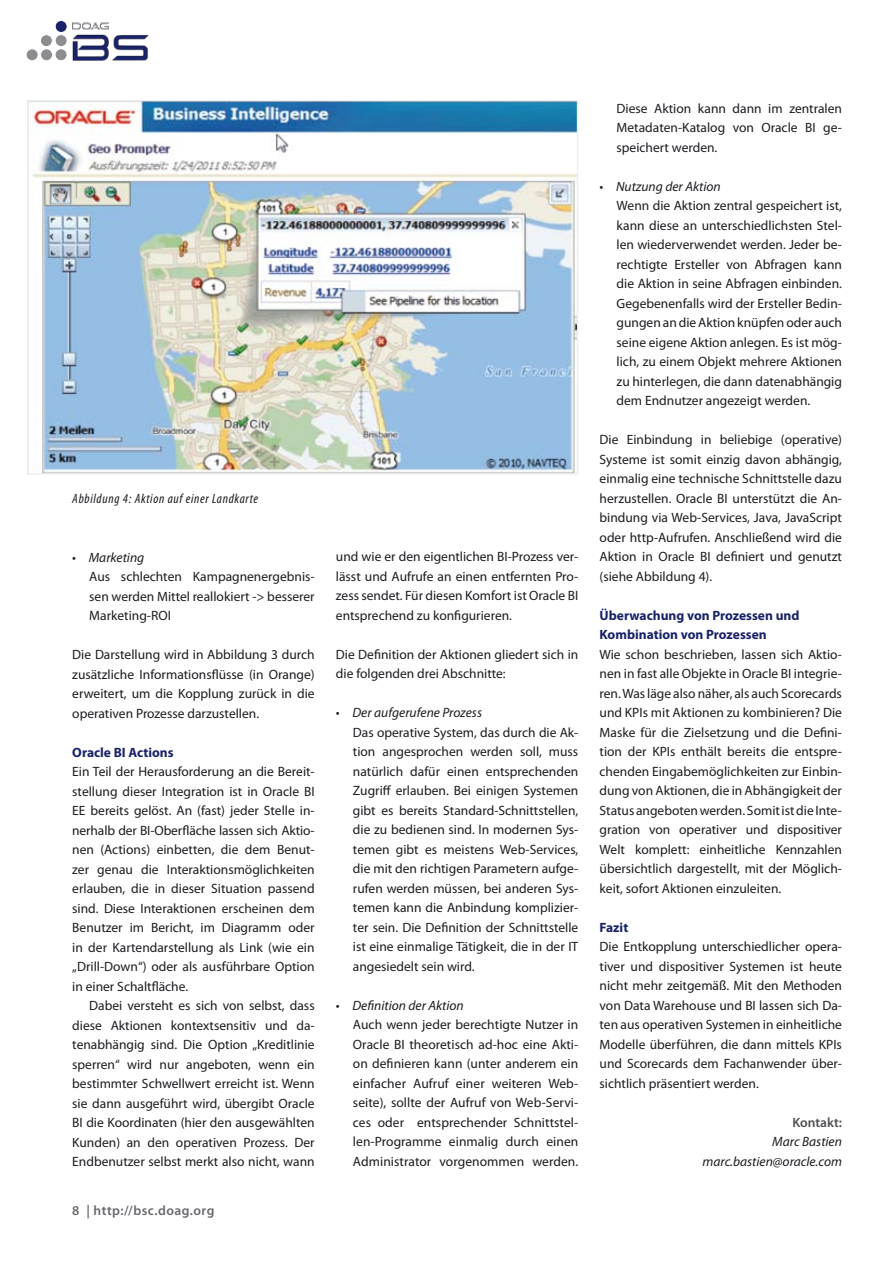
<style>
.page{position:relative;width:893px;height:1263px;background:#fff}
.page>*{position:absolute;margin:0;border:0;box-sizing:border-box;transform-origin:0 0}
.t1{font:13.5px/19.5px "Myriad Pro";color:#1b1c20;text-align:justify}
.t2{font:italic 13.5px/19.5px "Myriad Pro";color:#1b1c20;text-align:right}
.t3{font:700 13.5px/19.5px "Myriad Pro";color:#192269}
.t4{font:italic condensed 13.5px "Myriad Pro";letter-spacing:.05em;color:#1b1c20}
.t5{font:600 13.5px "Myriad Pro";letter-spacing:.03em;color:#68676c}
.t6{font:600 13.5px "Myriad Pro";color:#504f53}
</style>
<div class="page">
<img style="left:72px;top:22px;width:77px;height:39px">
<div style="left:40px;top:35px;width:12px;height:12px;background:#8d8c90;border-radius:50%"></div>
<div style="left:40px;top:34px;width:13px;height:13px;border:1px solid #fff;border-radius:50%"></div>
<div style="left:26px;top:49px;width:12px;height:12px;background:#8d8c90;border-radius:50%"></div>
<div style="left:26px;top:49px;width:12px;height:12px;border:1px solid #fff;border-radius:50%"></div>
<div style="left:55px;top:35px;width:12px;height:12px;background:#8d8c90;border-radius:50%"></div>
<div style="left:55px;top:34px;width:12px;height:13px;border:1px solid #fff;border-radius:50%"></div>
<div style="left:41px;top:49px;width:12px;height:12px;background:#8d8c90;border-radius:50%"></div>
<div style="left:40px;top:49px;width:13px;height:12px;border:1px solid #fff;border-radius:50%"></div>
<div style="left:55px;top:20px;width:12px;height:12px;background:#192269;border-radius:50%"></div>
<div style="left:55px;top:20px;width:12px;height:13px;border:1px solid #fff;border-radius:50%"></div>
<div style="left:55px;top:49px;width:12px;height:12px;background:#8d8c90;border-radius:50%"></div>
<div style="left:55px;top:49px;width:12px;height:12px;border:1px solid #fff;border-radius:50%"></div>
<img style="left:73px;top:22px;width:36px;height:11px">
<img style="left:31px;top:103px;width:544px;height:369px">
<div style="left:27px;top:100px;width:551px;height:375px;border:2px solid #edeeef"></div>
<p class="t4" style="left:72px;top:490px;width:187px">Abbildung 4: Aktion auf einer Landkarte</p>
<p class="t2" style="left:72px;top:547px;width:74px">• Marketing</p>
<p class="t1" style="left:89px;top:567px;width:227px">Aus schlechten Kampagnenergebnis&shy;sen werden Mittel reallokiert -&gt; besserer Marketing-ROI</p>
<p class="t1" style="left:72px;top:645px;width:244px">Die Darstellung wird in Abbildung 3 durch zusätzliche Informationsflüsse (in Orange) erweitert, um die Kopplung zurück in die operativen Prozesse darzustellen.</p>
<p class="t3" style="left:72px;top:742px;width:103px">Oracle BI Actions</p>
<p class="t1" style="left:72px;top:762px;width:244px">Ein Teil der Herausforderung an die Bereit&shy;stellung dieser Integration ist in Oracle BI EE bereits gelöst. An (fast) jeder Stelle in&shy;nerhalb der BI-Oberfläche lassen sich Aktio&shy;nen (Actions) einbetten, die dem Benut&shy;zer genau die Interaktionsmöglichkeiten erlauben, die in dieser Situation passend sind. Diese Interaktionen erscheinen dem Benutzer im Bericht, im Diagramm oder in der Kartendarstellung als Link (wie ein „Drill-Down“) oder als ausführbare Option in einer Schaltfläche.</p>
<p class="t1" style="left:72px;top:995px;width:244px;text-indent:17px">Dabei versteht es sich von selbst, dass diese Aktionen kontextsensitiv und da&shy;tenabhängig sind. Die Option „Kreditlinie sperren“ wird nur angeboten, wenn ein bestimmter Schwellwert erreicht ist. Wenn sie dann ausgeführt wird, übergibt Oracle BI die Koordinaten (hier den ausgewählten Kunden) an den operativen Prozess. Der Endbenutzer selbst merkt also nicht, wann</p>
<p class="t5" style="left:72px;top:1202px;width:144px">8 | http://bsc.doag.org</p>
<p class="t1" style="left:336px;top:547px;width:244px">und wie er den eigentlichen BI-Prozess ver&shy;lässt und Aufrufe an einen entfernten Pro&shy;zess sendet. Für diesen Komfort ist Oracle BI entsprechend zu konfigurieren.</p>
<p class="t1" style="left:336px;top:644px;width:244px">Die Definition der Aktionen gliedert sich in die folgenden drei Abschnitte:</p>
<p class="t2" style="left:336px;top:703px;width:148px">• Der aufgerufene Prozess</p>
<p class="t1" style="left:353px;top:722px;width:227px">Das operative System, das durch die Ak&shy;tion angesprochen werden soll, muss natürlich dafür einen entsprechenden Zugriff erlauben. Bei einigen Systemen gibt es bereits Standard-Schnittstellen, die zu bedienen sind. In modernen Sys&shy;temen gibt es meistens Web-Services, die mit den richtigen Parametern aufge&shy;rufen werden müssen, bei anderen Sys&shy;temen kann die Anbindung komplizier&shy;ter sein. Die Definition der Schnittstelle ist eine einmalige Tätigkeit, die in der IT angesiedelt sein wird.</p>
<p class="t2" style="left:336px;top:995px;width:129px">• Definition der Aktion</p>
<p class="t1" style="left:353px;top:1015px;width:227px">Auch wenn jeder berechtigte Nutzer in Oracle BI theoretisch ad-hoc eine Akti&shy;on definieren kann (unter anderem ein einfacher Aufruf einer weiteren Web&shy;seite), sollte der Aufruf von Web-Servi&shy;ces oder entsprechender Schnittstel&shy;len-Programme einmalig durch einen Administrator vorgenommen werden.</p>
<p class="t1" style="left:617px;top:98px;width:227px">Diese Aktion kann dann im zentralen Metadaten-Katalog von Oracle BI ge&shy;speichert werden.</p>
<p class="t2" style="left:600px;top:176px;width:123px">• Nutzung der Aktion</p>
<p class="t1" style="left:617px;top:196px;width:227px">Wenn die Aktion zentral gespeichert ist, kann diese an unterschiedlichsten Stel&shy;len wiederverwendet werden. Jeder be&shy;rechtigte Ersteller von Abfragen kann die Aktion in seine Abfragen einbinden.<br>Gegebenenfalls wird der Ersteller Bedin&shy;gungen an die Aktion knüpfen oder auch seine eigene Aktion anlegen. Es ist mög&shy;lich, zu einem Objekt mehrere Aktionen zu hinterlegen, die dann datenabhängig dem Endnutzer angezeigt werden.</p>
<p class="t1" style="left:600px;top:430px;width:244px">Die Einbindung in beliebige (operative)<br>Systeme ist somit einzig davon abhängig, einmalig eine technische Schnittstelle dazu herzustellen. Oracle BI unterstützt die An&shy;bindung via Web-Services, Java, JavaScript oder http-Aufrufen. Anschließend wird die Aktion in Oracle BI definiert und genutzt (siehe Abbildung 4).</p>
<p class="t3" style="left:600px;top:605px;width:201px">Überwachung von Prozessen und<br>Kombination von Prozessen</p>
<p class="t1" style="left:600px;top:644px;width:244px">Wie schon beschrieben, lassen sich Aktio&shy;nen in fast alle Objekte in Oracle BI integrie&shy;ren. Was läge also näher, als auch Scorecards und KPIs mit Aktionen zu kombinieren? Die Maske für die Zielsetzung und die Defini&shy;tion der KPIs enthält bereits die entspre&shy;chenden Eingabemöglichkeiten zur Einbin&shy;dung von Aktionen, die in Abhängigkeit der Status angeboten werden. Somit ist die Inte&shy;gration von operativer und dispositiver Welt komplett: einheitliche Kennzahlen übersichtlich dargestellt, mit der Möglich&shy;keit, sofort Aktionen einzuleiten.</p>
<p class="t3" style="left:600px;top:917px;width:30px">Fazit</p>
<p class="t1" style="left:600px;top:937px;width:244px">Die Entkopplung unterschiedlicher opera&shy;tiver und dispositiver Systemen ist heute nicht mehr zeitgemäß. Mit den Methoden von Data Warehouse und BI lassen sich Da&shy;ten aus operativen Systemen in einheitliche Modelle überführen, die dann mittels KPIs und Scorecards dem Fachanwender über&shy;sichtlich präsentiert werden.</p>
<p class="t6" style="left:793px;top:1113px;width:51px">Kontakt:</p>
<p class="t2" style="left:702px;top:1131px;width:141px">Marc Bastien marc.bastien@oracle.com</p>
</div>
